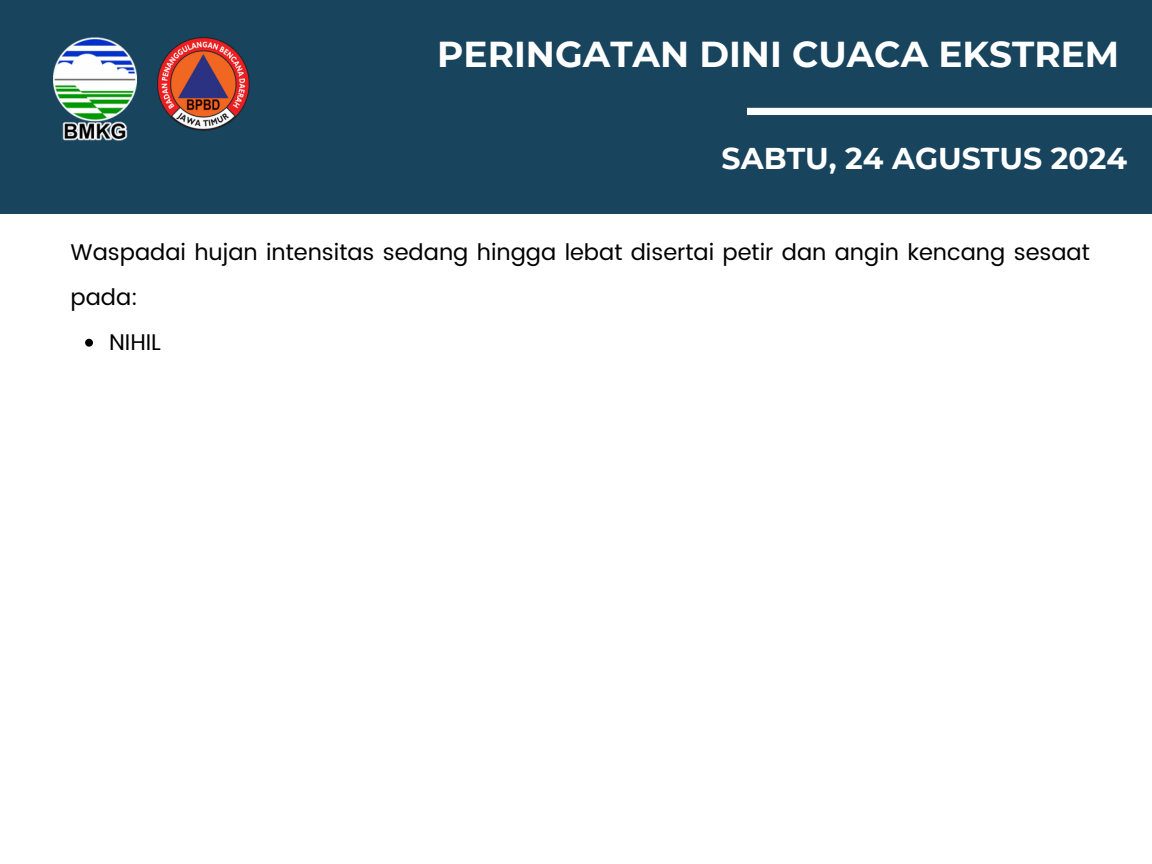
<style>
.page{position:relative;width:1152px;height:864px;background:#fff}
.page>*{position:absolute;margin:0;border:0;box-sizing:border-box;transform-origin:0 0}
.t1{font:700 36px "Montserrat";color:#fff}
.t2{font:700 30px "Montserrat";color:#fff}
.t3{font:22.65px/45px "Poppins";color:#000}
</style>
<div class="page">
<div style="left:0;top:0;width:1152px;height:213px;background:#18445d"></div>
<div style="left:747px;top:108px;width:405px;height:7px;background:#fff"></div>
<svg style="left:85px;top:339px;width:8px;height:8px"></svg>
<img style="left:53px;top:37px;width:83px;height:104px">
<img style="left:157px;top:38px;width:92px;height:92px">
<p class="t1" style="left:437px;top:32px;width:684px">PERINGATAN DINI CUACA EKSTREM</p>
<p class="t2" style="left:722px;top:140px;width:407px">SABTU, 24 AGUSTUS 2024</p>
<h1 class="t3" style="left:71px;top:230px;width:1021px">Waspadai hujan intensitas sedang hingga lebat disertai petir dan angin kencang sesaat pada:</h1>
<h2 class="t3" style="left:109px;top:320px;width:53px">NIHIL</h2>
</div>
